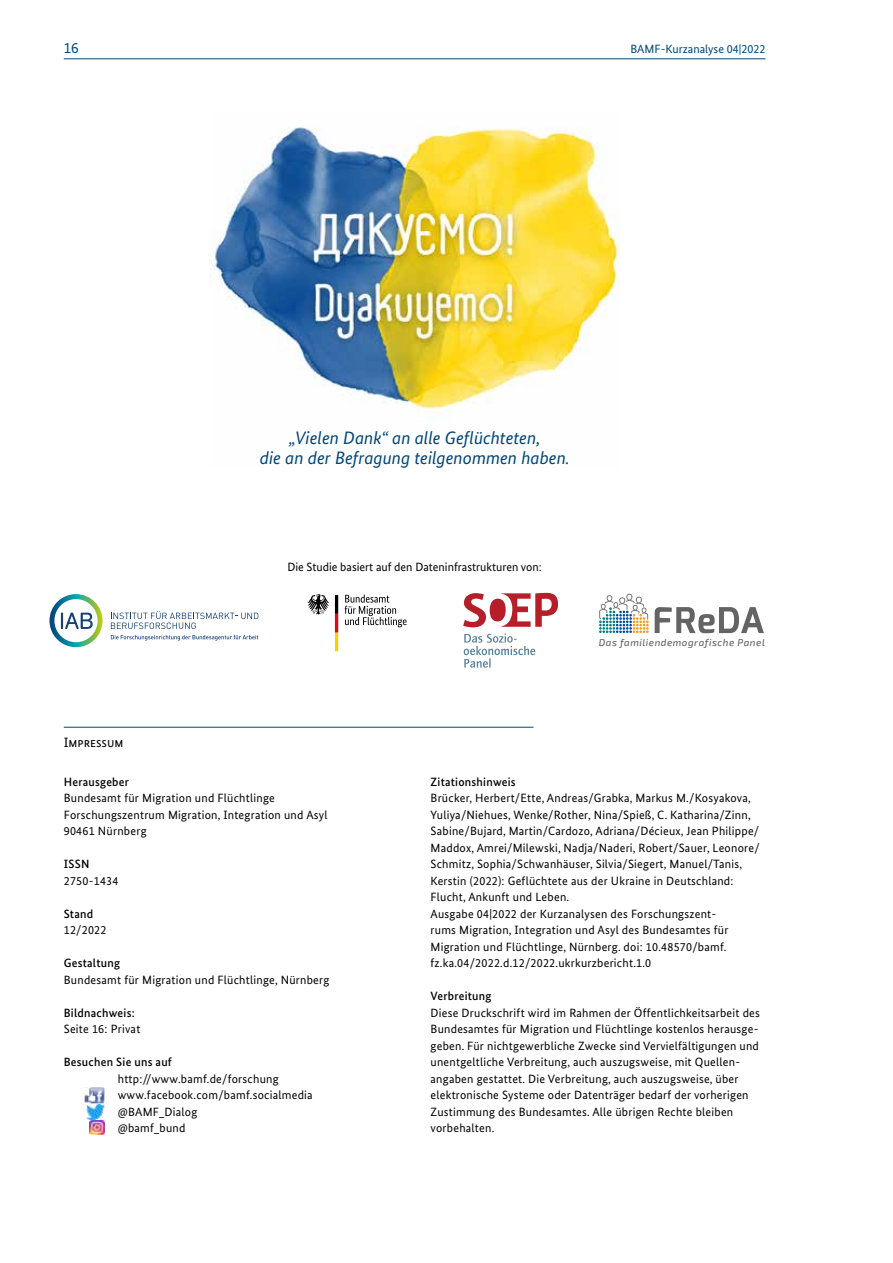
<style>
.page{position:relative;width:893px;height:1263px;background:#fff}
.page>*{position:absolute;margin:0;border:0;box-sizing:border-box;transform-origin:0 0}
.Zitat{font:italic 18px/19.5px "Bundes Sans";color:#004577;text-align:center}
.t1{font:15px "Bundes Sans";color:#004577}
.t2{font:13.5px "Bundes Sans";color:#000}
.Impressum{font:12px/16.5px "Bundes Sans";letter-spacing:.02em;color:#000}
.t3{font:500 12px "Bundes Sans";letter-spacing:.02em;color:#000}
.Anmerkung{font:12px "Bundes Sans";color:#000}
.t4{font:12px "Bundes Sans";color:#004577}
.t5{font:italic 500 9.9px "Exo 2";letter-spacing:.05em;color:#646464}
</style>
<div class="page">
<hr style="left:64px;top:58px;width:701px;height:1px;background:#004577">
<hr style="left:64px;top:727px;width:469px;height:1px;background:#004577">
<img style="left:84px;top:1088px;width:20px;height:15px">
<img style="left:87px;top:1104px;width:17px;height:15px">
<img style="left:89px;top:1120px;width:15px;height:15px">
<img style="left:209px;top:127px;width:411px;height:289px">
<svg style="left:345px;top:594px;width:62px;height:33px"></svg>
<svg style="left:307px;top:594px;width:22px;height:20px"></svg>
<svg style="left:335px;top:595px;width:3px;height:56px"></svg>
<svg style="left:599px;top:593px;width:165px;height:41px"></svg>
<svg style="left:464px;top:633px;width:71px;height:35px"></svg>
<svg style="left:464px;top:593px;width:22px;height:34px"></svg>
<div style="left:490px;top:599px;width:16px;height:22px;background:#b61f29;border-radius:50%"></div>
<svg style="left:501px;top:593px;width:57px;height:34px"></svg>
<svg style="left:111px;top:611px;width:147px;height:18px"></svg>
<svg style="left:111px;top:635px;width:147px;height:5px"></svg>
<svg style="left:49px;top:594px;width:54px;height:53px"></svg>
<p class="t1" style="left:64px;top:39px;width:16px">16</p>
<p class="t4" style="left:630px;top:41px;width:137px">BAMF-Kurzanalyse 04|2022</p>
<p class="Zitat" style="left:260px;top:428px;width:311px">„Vielen Dank“ an alle Geflüchteten,<br>die an der Befragung teilgenommen haben.</p>
<p class="Anmerkung" style="left:287px;top:559px;width:256px">Die Studie basiert auf den Dateninfrastrukturen von:</p>
<p class="t5" style="left:599px;top:636px;width:168px">Das familiendemografische Panel</p>
<h1 class="t2" style="left:64px;top:734px;width:61px">Impressum</h1>
<h2 class="t3" style="left:64px;top:774px;width:67px">Herausgeber</h2>
<p class="Impressum" style="left:64px;top:790px;width:213px">Bundesamt für Migration und Flüchtlinge</p>
<p class="Impressum" style="left:64px;top:806px;width:265px">Forschungszentrum Migration, Integration und Asyl</p>
<p class="Impressum" style="left:64px;top:823px;width:84px">90461 Nürnberg</p>
<h2 class="t3" style="left:64px;top:857px;width:27px">ISSN</h2>
<p class="Impressum" style="left:64px;top:872px;width:56px">2750-1434</p>
<h2 class="t3" style="left:64px;top:906px;width:31px">Stand</h2>
<p class="Impressum" style="left:64px;top:922px;width:44px">12/2022</p>
<h2 class="t3" style="left:64px;top:956px;width:58px">Gestaltung</h2>
<p class="Impressum" style="left:64px;top:971px;width:267px">Bundesamt für Migration und Flüchtlinge, Nürnberg</p>
<h2 class="t3" style="left:64px;top:1005px;width:73px">Bildnachweis:</h2>
<p class="Impressum" style="left:64px;top:1021px;width:78px">Seite 16: Privat</p>
<h2 class="t3" style="left:64px;top:1055px;width:110px">Besuchen Sie uns auf</h2>
<p class="Impressum" style="left:118px;top:1070px;width:162px">http://www.bamf.de/forschung</p>
<p class="Impressum" style="left:118px;top:1087px;width:196px">www.facebook.com/bamf.socialmedia</p>
<p class="Impressum" style="left:118px;top:1103px;width:81px">@BAMF_Dialog</p>
<p class="Impressum" style="left:118px;top:1120px;width:69px">@bamf_bund</p>
<h2 class="t3" style="left:431px;top:774px;width:87px">Zitationshinweis</h2>
<p class="Impressum" style="left:431px;top:790px;width:331px">Brücker, Herbert/Ette, Andreas/Grabka, Markus M./Kosyakova, Yuliya/Niehues, Wenke/Rother, Nina/Spieß, C. Katharina/Zinn, Sabine/Bujard, Martin/Cardozo, Adriana/Décieux, Jean Philippe/ Maddox, Amrei/Milewski, Nadja/Naderi, Robert/Sauer, Leonore/ Schmitz, Sophia/Schwanhäuser, Silvia/Siegert, Manuel/Tanis, Kerstin (2022): Geflüchtete aus der Ukraine in Deutschland:<br>Flucht, Ankunft und Leben.<br>Ausgabe 04|2022 der Kurzanalysen des Forschungszent-<br>rums Migration, Integration und Asyl des Bundesamtes für Migration und Flüchtlinge, Nürnberg. doi: 10.48570/bamf. fz.ka.04/2022.d.12/2022.ukrkurzbericht.1.0</p>
<h2 class="t3" style="left:431px;top:989px;width:62px">Verbreitung</h2>
<p class="Impressum" style="left:431px;top:1004px;width:331px">Diese Druckschrift wird im Rahmen der Öffentlichkeitsarbeit des Bundesamtes für Migration und Flüchtlinge kostenlos herausge&shy;geben. Für nichtgewerbliche Zwecke sind Vervielfältigungen und unentgeltliche Verbreitung, auch auszugsweise, mit Quellen&shy;angaben gestattet. Die Verbreitung, auch auszugsweise, über elektronische Systeme oder Datenträger bedarf der vorherigen Zustimmung des Bundesamtes. Alle übrigen Rechte bleiben vorbehalten.</p>
</div>
